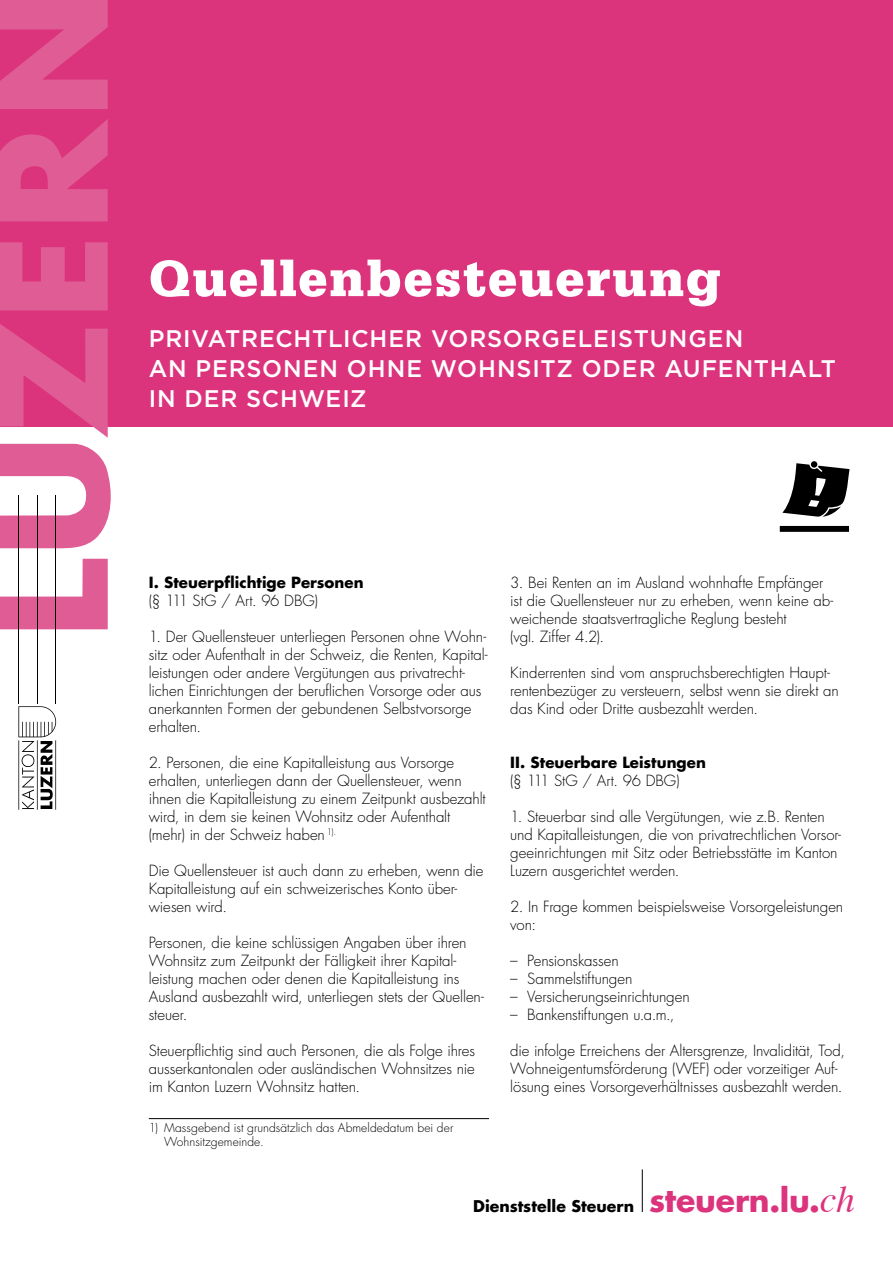
<style>
.page{position:relative;width:893px;height:1263px;background:#fff}
.page>*{position:absolute;margin:0;border:0;box-sizing:border-box;transform-origin:0 0}
.t1{font:900 54px "Serifa LT";letter-spacing:.03em;color:#fff}
.t2{font:500 24px/30px "Gotham";letter-spacing:.035em;color:#fff}
.t3{font:700 15.75px "Futura Luzern";color:#000}
.t4{font:300 15px/18px "Futura Luzern";letter-spacing:-.01em;color:#000}
.t5{font:700 15px "Futura Luzern";letter-spacing:.005em;color:#000}
.t6{font:300 12px/13.5px "Futura Luzern";letter-spacing:.005em;color:#000}
.s1{font-size:31.5px;color:#dc337d}
.s2{font-family:"Times";font-weight:400;font-style:italic;font-size:37.5px;color:#dc337d}
</style>
<div class="page">
<hr style="left:642px;top:1169px;width:1px;height:43px;background:#000">
<hr style="left:149px;top:1118px;width:340px;height:1px;background:#000">
<div style="left:0;top:0;width:893px;height:427px;background:#dc337d"></div>
<svg style="left:0;top:324px;width:108px;height:114px"></svg>
<svg style="left:0;top:0;width:108px;height:109px"></svg>
<svg style="left:0;top:444px;width:111px;height:104px"></svg>
<svg style="left:0;top:242px;width:108px;height:68px"></svg>
<svg style="left:0;top:559px;width:108px;height:70px"></svg>
<svg style="left:0;top:119px;width:108px;height:102px"></svg>
<hr style="left:18px;top:740px;width:1px;height:70px;background:#000">
<hr style="left:37px;top:740px;width:1px;height:70px;background:#000">
<hr style="left:37px;top:495px;width:1px;height:208px;background:#000">
<hr style="left:55px;top:740px;width:1px;height:70px;background:#000">
<hr style="left:55px;top:495px;width:1px;height:208px;background:#000">
<svg style="left:18px;top:706px;width:38px;height:103px"></svg>
<hr style="left:18px;top:495px;width:1px;height:208px;background:#000">
<svg style="left:782px;top:461px;width:67px;height:56px"></svg>
<div style="left:780px;top:526px;width:69px;height:6px;background:#000"></div>
<h1 class="t1" style="left:149px;top:247px;width:574px">Quellenbesteuerung</h1>
<h2 class="t2" style="left:149px;top:324px;width:689px">PRIVATRECHTLICHER VORSORGELEISTUNGEN<br>AN PERSONEN OHNE WOHNSITZ ODER AUFENTHALT<br>IN DER SCHWEIZ</h2>
<p class="t5" style="left:149px;top:572px;width:216px">I. Steuerpflichtige Personen</p>
<p class="t4" style="left:149px;top:591px;width:171px">(§ 111 StG / Art. 96 DBG)</p>
<p class="t4" style="left:149px;top:627px;width:340px">1. Der Quellensteuer unterliegen Personen ohne Wohn&shy;sitz oder Aufenthalt in der Schweiz, die Renten, Kapital&shy;leistungen oder andere Vergütungen aus privatrecht&shy;lichen Einrichtungen der beruflichen Vorsorge oder aus anerkannten Formen der gebundenen Selbstvorsorge erhalten.</p>
<p class="t4" style="left:149px;top:753px;width:338px">2. Personen, die eine Kapitalleistung aus Vorsorge erhalten, unterliegen dann der Quellensteuer, wenn ihnen die Kapitalleistung zu einem Zeitpunkt ausbezahlt wird, in dem sie keinen Wohnsitz oder Aufenthalt (mehr) in der Schweiz haben <sup>1).</sup></p>
<p class="t4" style="left:149px;top:861px;width:336px">Die Quellensteuer ist auch dann zu erheben, wenn die<br>Kapitalleistung auf ein schweizerisches Konto über&shy;wiesen wird.</p>
<p class="t4" style="left:149px;top:933px;width:337px">Personen, die keine schlüssigen Angaben über ihren Wohnsitz zum Zeitpunkt der Fälligkeit ihrer Kapital&shy;leistung machen oder denen die Kapitalleistung ins Ausland ausbezahlt wird, unterliegen stets der Quellen&shy;steuer.</p>
<p class="t4" style="left:149px;top:1041px;width:328px;text-align:justify">Steuerpflichtig sind auch Personen, die als Folge ihres ausserkantonalen oder ausländischen Wohnsitzes nie im Kanton Luzern Wohnsitz hatten.</p>
<p class="t6" style="left:164px;top:1121px;width:291px;text-indent:-15px">1) Massgebend ist grundsätzlich das Abmeldedatum bei der<br>Wohnsitzgemeinde.</p>
<p class="t4" style="left:510px;top:573px;width:325px">3. Bei Renten an im Ausland wohnhafte Empfänger ist die Quellensteuer nur zu erheben, wenn keine ab&shy;weichende staatsvertragliche Reglung besteht<br>(vgl. Ziffer 4.2).</p>
<p class="t4" style="left:510px;top:663px;width:330px">Kinderrenten sind vom anspruchsberechtigten Haupt&shy;rentenbezüger zu versteuern, selbst wenn sie direkt an das Kind oder Dritte ausbezahlt werden.</p>
<p class="t5" style="left:510px;top:752px;width:197px">II. Steuerbare Leistungen</p>
<p class="t4" style="left:510px;top:771px;width:171px">(§ 111 StG / Art. 96 DBG)</p>
<p class="t4" style="left:510px;top:807px;width:332px">1. Steuerbar sind alle Vergütungen, wie z.B. Renten und Kapitalleistungen, die von privatrechtlichen Vorsor&shy;geeinrichtungen mit Sitz oder Betriebsstätte im Kanton Luzern ausgerichtet werden.</p>
<p class="t4" style="left:510px;top:897px;width:335px">2. In Frage kommen beispielsweise Vorsorgeleistungen von:</p>
<p class="t4" style="left:510px;top:951px;width:110px">– Pensionskassen</p>
<p class="t4" style="left:510px;top:969px;width:124px">– Sammelstiftungen</p>
<p class="t4" style="left:510px;top:987px;width:181px">– Versicherungseinrichtungen</p>
<p class="t4" style="left:510px;top:1005px;width:166px">– Bankenstiftungen u.a.m.,</p>
<p class="t4" style="left:510px;top:1041px;width:336px">die infolge Erreichens der Altersgrenze, Invalidität, Tod,<br>Wohneigentumsförderung (WEF) oder vorzeitiger Auf&shy;lösung eines Vorsorgeverhältnisses ausbezahlt werden.</p>
<p class="t3" style="left:473px;top:1195px;width:383px">Dienststelle Steuern <span class="s1">steuern.lu.</span><span class="s2">ch</span></p>
</div>
